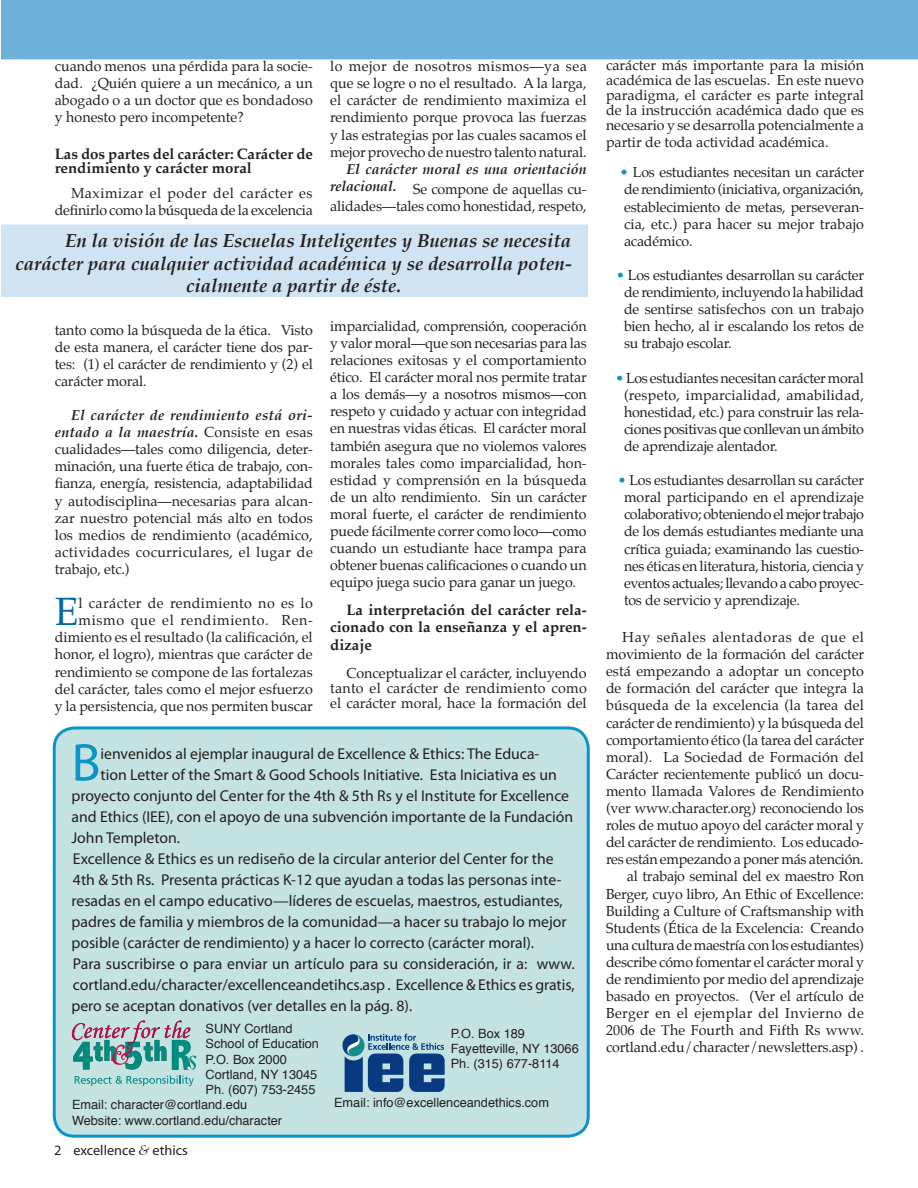
<style>
.page{position:relative;width:918px;height:1188px;background:#fff}
.page>*{position:absolute;margin:0;border:0;box-sizing:border-box;transform-origin:0 0}
.t1{font:53.55px "Myriad Pro";color:#0a94c7}
.t2{font:38.7px "Palatino";color:#0068a9}
.t3{font:italic 700 18.75px "Palatino";color:#231f20}
.t4{font:15.75px/21px "Myriad Pro";color:#231f20}
.t5{font:700 15px/17.1px "Palatino";color:#231f20;text-align:justify}
.Hanging_indent{font:14.25px/17.1px "Palatino";letter-spacing:-.005em;color:#231f20;text-align:justify}
.t6{font:italic 700 14.25px/20.2px "Palatino";letter-spacing:.005em;color:#231f20;text-align:right}
.t7{font:14.25px "Myriad Pro";color:#231f20}
.t8{font:12.75px "Helvetica";color:#231f20}
.s1{font-weight:400;font-style:normal}
.s2{font-weight:700;font-style:italic}
.s3{font-family:"Palatino";font-style:italic}
.s4{color:#0a94c7}
</style>
<div class="page">
<div style="left:54px;top:728px;width:534px;height:408px;background:#c4e2e2;border-radius:20px"></div>
<div style="left:53px;top:726px;width:537px;height:412px;border:3px solid #0a94c7;border-radius:20px"></div>
<div style="left:2px;top:225px;width:585px;height:71px;background:#cfe3f2"></div>
<div style="left:1px;top:224px;width:587px;height:73px;border:2px solid #cfe3f2"></div>
<svg style="left:342px;top:1034px;width:103px;height:58px"></svg>
<svg style="left:72px;top:1021px;width:124px;height:49px"></svg>
<svg style="left:75px;top:1076px;width:119px;height:10px"></svg>
<div style="left:2px;top:1px;width:915px;height:58px;background:#6fb2d9"></div>
<div style="left:1px;top:0;width:917px;height:59px;border:2px solid #6fb2d9"></div>
<p class="Hanging_indent" style="left:55px;top:58px;width:259px">cuando menos una pérdida para la socie&shy;dad. ¿Quién quiere a un mecánico, a un abogado o a un doctor que es bondadoso y honesto pero incompetente?</p>
<p class="t5" style="left:55px;top:147px;width:260px;line-height:13.5px">Las dos partes del carácter: Carácter de rendimiento y carácter moral</p>
<p class="Hanging_indent" style="left:55px;top:184px;width:260px;text-align:right">Maximizar el poder del carácter es definirlo como la búsqueda de la excelencia</p>
<p class="Hanging_indent" style="left:330px;top:58px;width:258px">lo mejor de nosotros mismos—ya sea que se logre o no el resultado. A la larga, el carácter de rendimiento maximiza el rendimiento porque provoca las fuerzas y las estrategias por las cuales sacamos el mejor provecho de nuestro talento natural.</p>
<p class="t6" style="left:330px;top:159px;width:258px">El carácter moral es una orientación relacional. <span class="s1">Se compone de aquellas cu-</span></p>
<p class="Hanging_indent" style="left:330px;top:198px;width:258px">alidades—tales como honestidad, respeto,</p>
<p class="t3" style="left:65px;top:226px;width:508px">En la visión de las Escuelas Inteligentes y Buenas se necesita</p>
<p class="t3" style="left:15px;top:248px;width:558px">carácter para cualquier actividad académica y se desarrolla poten-</p>
<p class="t3" style="left:186px;top:271px;width:217px">cialmente a partir de éste.</p>
<p class="Hanging_indent" style="left:55px;top:321px;width:260px">tanto como la búsqueda de la ética. Visto de esta manera, el carácter tiene dos par&shy;tes: (1) el carácter de rendimiento y (2) el carácter moral.</p>
<p class="Hanging_indent" style="left:55px;top:407px;width:260px;text-indent:16px"><span class="s2">El carácter de rendimiento está ori&shy;entado a la maestría.</span> Consiste en esas cualidades—tales como diligencia, deter&shy;minación, una fuerte ética de trabajo, con&shy;fianza, energía, resistencia, adaptabilidad y autodisciplina—necesarias para alcan&shy;zar nuestro potencial más alto en todos los medios de rendimiento (académico, actividades cocurriculares, el lugar de trabajo, etc.)</p>
<p class="t2" style="left:55px;top:580px;width:25px">E</p>
<p class="Hanging_indent" style="left:55px;top:595px;width:260px;text-align:right">l carácter de rendimiento no es lo mismo que el rendimiento. Ren&shy;dimiento es el resultado (la calificación, el honor, el logro), mientras que carácter de rendimiento se compone de las fortalezas del carácter, tales como el mejor esfuerzo y la persistencia, que nos permiten buscar</p>
<p class="Hanging_indent" style="left:330px;top:317px;width:258px">imparcialidad, comprensión, cooperación y valor moral—que son necesarias para las relaciones exitosas y el comportamiento ético. El carácter moral nos permite tratar a los demás—y a nosotros mismos—con respeto y cuidado y actuar con integridad en nuestras vidas éticas. El carácter moral también asegura que no violemos valores morales tales como imparcialidad, hon&shy;estidad y comprensión en la búsqueda de un alto rendimiento. Sin un carácter moral fuerte, el carácter de rendimiento puede fácilmente correr como loco—como cuando un estudiante hace trampa para obtener buenas calificaciones o cuando un equipo juega sucio para ganar un juego.</p>
<p class="t5" style="left:330px;top:601px;width:258px;text-indent:16px">La interpretación del carácter rela&shy;cionado con la enseñanza y el apren&shy;dizaje</p>
<p class="Hanging_indent" style="left:330px;top:666px;width:258px;line-height:15px;text-indent:16px">Conceptualizar el carácter, incluyendo tanto el carácter de rendimiento como el carácter moral, hace la formación del</p>
<p class="t1" style="left:71px;top:730px;width:31px">B</p>
<p class="t4" style="left:101px;top:743px;width:440px">ienvenidos al ejemplar inaugural de Excellence &amp; Ethics: The Educa-</p>
<p class="t4" style="left:101px;top:764px;width:458px">tion Letter of the Smart &amp; Good Schools Initiative. Esta Iniciativa es un</p>
<p class="t4" style="left:71px;top:785px;width:499px">proyecto conjunto del Center for the 4th &amp; 5th Rs y el Institute for Excellence</p>
<p class="t4" style="left:71px;top:806px;width:503px">and Ethics (IEE), con el apoyo de una subvención importante de la Fundación</p>
<p class="t4" style="left:71px;top:827px;width:110px">John Templeton.</p>
<p class="t4" style="left:71px;top:848px;width:497px">Excellence &amp; Ethics es un rediseño de la circular anterior del Center for the 4th &amp; 5th Rs. Presenta prácticas K-12 que ayudan a todas las personas inte&shy;resadas en el campo educativo—líderes de escuelas, maestros, estudiantes, padres de familia y miembros de la comunidad—a hacer su trabajo lo mejor posible (carácter de rendimiento) y a hacer lo correcto (carácter moral).</p>
<p class="t4" style="left:71px;top:953px;width:505px;text-align:justify">Para suscribirse o para enviar un artículo para su consideración, ir a: www. cortland.edu/character/excellenceandetihcs.asp . Excellence &amp; Ethics es gratis, pero se aceptan donativos (ver detalles en la pág. 8).</p>
<p class="t8" style="left:206px;top:1019px;width:88px">SUNY Cortland</p>
<p class="t8" style="left:206px;top:1034px;width:115px">School of Education</p>
<p class="t8" style="left:206px;top:1049px;width:83px">P.O. Box 2000</p>
<p class="t8" style="left:206px;top:1065px;width:113px">Cortland, NY 13045</p>
<p class="t8" style="left:206px;top:1080px;width:111px">Ph. (607) 753-2455</p>
<p class="t8" style="left:72px;top:1095px;width:177px">Email: character@cortland.edu</p>
<p class="t8" style="left:72px;top:1110px;width:212px">Website: www.cortland.edu/character</p>
<p class="t8" style="left:451px;top:1023px;width:76px">P.O. Box 189</p>
<p class="t8" style="left:451px;top:1039px;width:130px">Fayetteville, NY 13066</p>
<p class="t8" style="left:451px;top:1054px;width:110px">Ph. (315) 677-8114</p>
<p class="t8" style="left:334px;top:1093px;width:216px">Email: info@excellenceandethics.com</p>
<p class="t7" style="left:54px;top:1142px;width:135px">2 excellence <span class="s3">&amp;</span> ethics</p>
<p class="Hanging_indent" style="left:606px;top:57px;width:260px;line-height:15px">carácter más importante para la misión académica de las escuelas. En este nuevo paradigma, el carácter es parte integral de la instrucción académica dado que es necesario y se desarrolla potencialmente a</p>
<p class="Hanging_indent" style="left:606px;top:133px;width:224px">partir de toda actividad académica.</p>
<p class="Hanging_indent" style="left:620px;top:164px;width:246px"><span class="s4">•</span> Los estudiantes necesitan un carácter de rendimiento (iniciativa, organización, establecimiento de metas, perseveran&shy;cia, etc.) para hacer su mejor trabajo académico.</p>
<p class="Hanging_indent" style="left:624px;top:266px;width:242px;text-indent:-8px"><span class="s4">•</span> Los estudiantes desarrollan su carácter de rendimiento, incluyendo la habilidad de sentirse satisfechos con un trabajo bien hecho, al ir escalando los retos de su trabajo escolar.</p>
<p class="Hanging_indent" style="left:624px;top:369px;width:242px;text-indent:-9px"><span class="s4">•</span> Los estudiantes necesitan carácter moral (respeto, imparcialidad, amabilidad, honestidad, etc.) para construir las rela&shy;ciones positivas que conllevan un ámbito de aprendizaje alentador.</p>
<p class="Hanging_indent" style="left:624px;top:472px;width:242px;text-indent:-6px"><span class="s4">•</span> Los estudiantes desarrollan su carácter moral participando en el aprendizaje colaborativo; obteniendo el mejor trabajo de los demás estudiantes mediante una crítica guiada; examinando las cuestio&shy;nes éticas en literatura, historia, ciencia y eventos actuales; llevando a cabo proyec&shy;tos de servicio y aprendizaje.</p>
<p class="Hanging_indent" style="left:606px;top:629px;width:260px;text-indent:16px">Hay señales alentadoras de que el movimiento de la formación del carácter está empezando a adoptar un concepto de formación del carácter que integra la búsqueda de la excelencia (la tarea del carácter de rendimiento) y la búsqueda del comportamiento ético (la tarea del carácter moral). La Sociedad de Formación del Carácter recientemente publicó un docu&shy;mento llamada Valores de Rendimiento (ver www.character.org) reconociendo los roles de mutuo apoyo del carácter moral y del carácter de rendimiento. Los educado&shy;res están empezando a poner más atención.</p>
<p class="Hanging_indent" style="left:606px;top:868px;width:260px;text-indent:21px">al trabajo seminal del ex maestro Ron Berger, cuyo libro, An Ethic of Excellence:<br>Building a Culture of Craftsmanship with Students (Ética de la Excelencia: Creando una cultura de maestría con los estudiantes) describe cómo fomentar el carácter moral y de rendimiento por medio del aprendizaje basado en proyectos. (Ver el artículo de Berger en el ejemplar del Invierno de 2006 de The Fourth and Fifth Rs www. cortland.edu/character/newsletters.asp) .</p>
</div>
